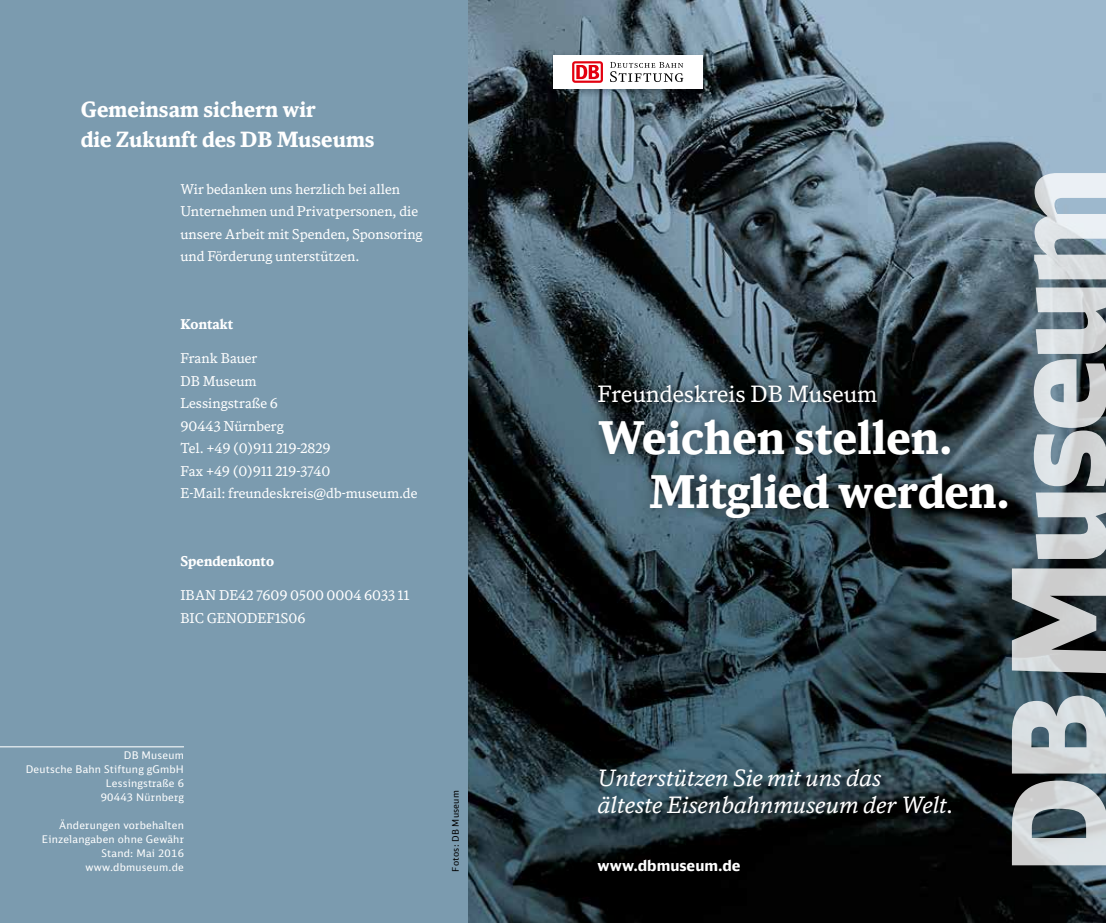
<style>
.page{position:relative;width:1106px;height:923px;background:#fff}
.page>*{position:absolute;margin:0;border:0;box-sizing:border-box;transform-origin:0 0}
.t1{font:700 45px/54px "DB News";letter-spacing:-.01em;color:#fff}
.t2{font:italic 22.5px/27px "DB News";color:#fff}
.t3{font:22.5px "DB News";color:#fff}
.t4{font:700 21px/30px "DB News";color:#fff}
.t5{font:700 15px "DB Sans";color:#fff}
.t6{font:13.5px/22.5px "DB News";color:#fff}
.t7{font:700 13.5px "DB News";color:#fff}
.t8{font:10.5px/14px "DB Sans";letter-spacing:.02em;color:#fff;text-align:right}
.t9{font:9px "DB Sans";letter-spacing:.02em;color:#000}
</style>
<div class="page">
<img style="left:468px;top:0;width:638px;height:923px">
<div style="left:591px;top:377px;width:293px;height:33px;background:#000;opacity:.75"></div>
<div style="left:586px;top:406px;width:434px;height:126px;background:#000;opacity:.49"></div>
<svg style="left:1011px;top:173px;width:95px;height:692px;background:#969fa5"></svg>
<div style="left:0;top:0;width:468px;height:923px;background:#7b9baf"></div>
<hr style="left:0;top:746px;width:184px;height:1px;background:#fff">
<img style="left:553px;top:49px;width:159px;height:47px">
<div style="left:553px;top:55px;width:149px;height:34px;background:#fff"></div>
<svg style="left:572px;top:61px;width:31px;height:22px"></svg>
<svg style="left:610px;top:62px;width:73px;height:20px"></svg>
<h3 class="t4" style="left:81px;top:94px;width:295px">Gemeinsam sichern wir<br>die Zukunft des DB Museums</h3>
<p class="t6" style="left:180px;top:177px;width:244px">Wir bedanken uns herzlich bei allen Unternehmen und Privatpersonen, die unsere Arbeit mit Spenden, Sponsoring und Förderung unterstützen.</p>
<p class="t7" style="left:180px;top:315px;width:55px">Kontakt</p>
<p class="t6" style="left:180px;top:347px;width:239px">Frank Bauer<br>DB Museum<br>Lessingstraße 6<br>90443 Nürnberg<br>Tel. +49 (0)911 219-2829<br>Fax +49 (0)911 219-3740<br>E-Mail: freundeskreis@db-museum.de</p>
<p class="t7" style="left:180px;top:552px;width:95px">Spendenkonto</p>
<p class="t6" style="left:180px;top:584px;width:231px">IBAN DE42 7609 0500 0004 6033 11<br>BIC GENODEF1S06</p>
<p class="t8" style="left:26px;top:748px;width:160px">DB Museum<br>Deutsche Bahn Stiftung gGmbH<br>Lessingstraße 6<br>90443 Nürnberg</p>
<p class="t8" style="left:42px;top:818px;width:144px">Änderungen vorbehalten<br>Einzelangaben ohne Gewähr<br>Stand: Mai 2016 www.dbmuseum.de</p>
<p class="t9" style="left:450px;top:871px;width:83px;rotate:-90deg">Fotos: DB Museum</p>
<h2 class="t3" style="left:597px;top:380px;width:281px">Freundeskreis DB Museum</h2>
<h1 class="t1" style="left:649px;top:410px;width:362px;text-indent:-51px">Weichen stellen.<br>Mitglied werden.</h1>
<h2 class="t2" style="left:597px;top:764px;width:357px">Unterstützen Sie mit uns das<br>älteste Eisenbahnmuseum der Welt.</h2>
<p class="t5" style="left:597px;top:856px;width:144px">www.dbmuseum.de</p>
</div>
